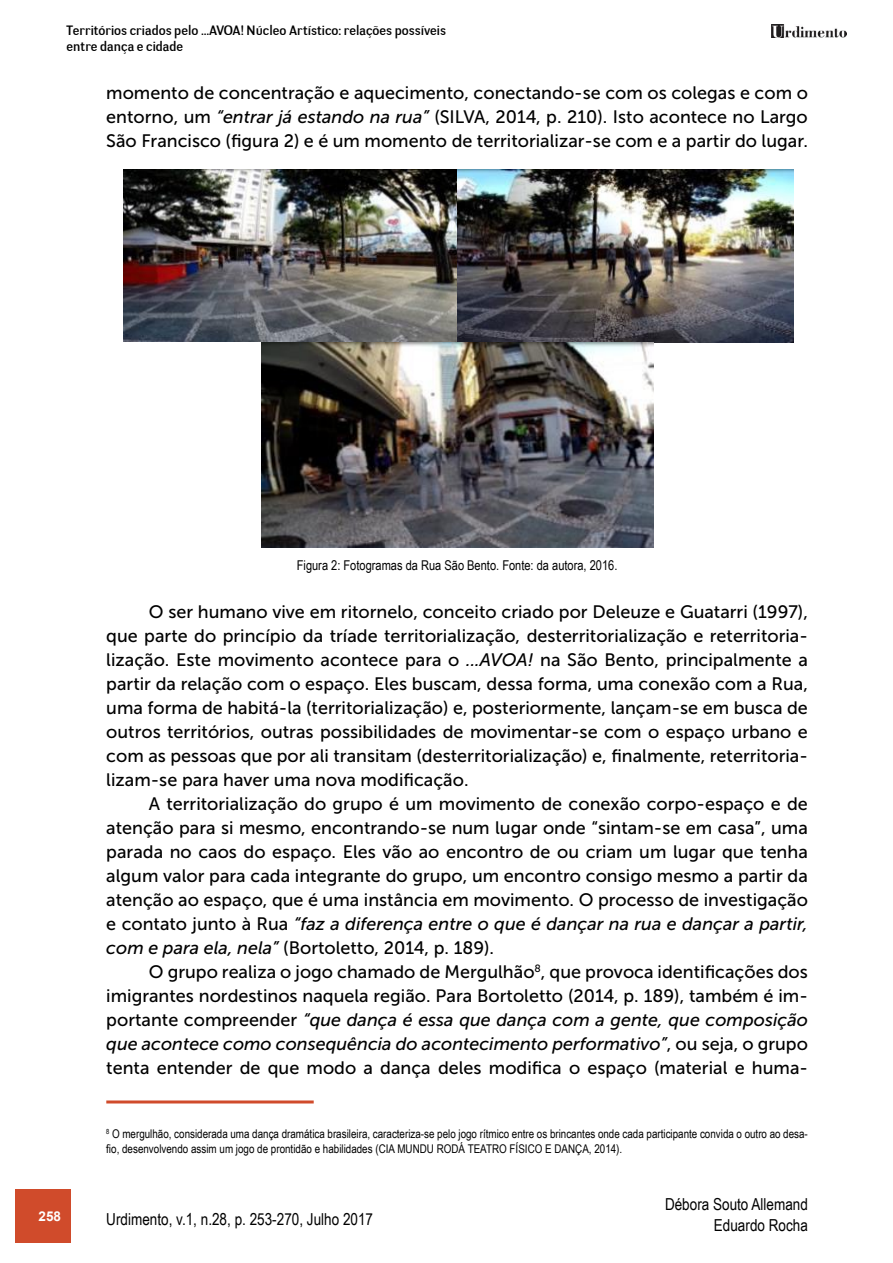
<style>
.page{position:relative;width:893px;height:1263px;background:#fff}
.page>*{position:absolute;margin:0;border:0;box-sizing:border-box;transform-origin:0 0}
.t1{font:18px/24px "Museo Sans 500";color:#000;text-align:justify}
.t2{font:16.5px/21px "Arial Narrow";color:#000;text-align:right}
.t3{font:13.5px/16.2px "Negotiate Free";color:#000}
.t4{font:13.5px "Arial Narrow";color:#000}
.t5{font:700 13.5px "Arial";color:#fff}
.t6{font:12px/15px "Arial Narrow";color:#000}
.s1{font-style:italic}
</style>
<div class="page">
<img style="left:771px;top:25px;width:75px;height:13px">
<div style="left:15px;top:1189px;width:55px;height:53px;background:#d04b2b"></div>
<hr style="left:108px;top:1100px;width:204px;height:3px;background:#d04b2b">
<img style="left:124px;top:169px;width:670px;height:173px">
<img style="left:261px;top:343px;width:392px;height:204px">
<p class="t3" style="left:67px;top:22px;width:381px">Territórios criados pelo ...AVOA! Núcleo Artístico: relações possíveis entre dança e cidade</p>
<p class="t1" style="left:106px;top:80px;width:703px">momento de concentração e aquecimento, conectando-se com os colegas e com o entorno, um <span class="s1">“entrar já estando na rua”</span> (SILVA, 2014, p. 210). Isto acontece no Largo São Francisco (figura 2) e é um momento de territorializar-se com e a partir do lugar.</p>
<p class="t4" style="left:297px;top:555px;width:322px">Figura 2: Fotogramas da Rua São Bento. Fonte: da autora, 2016.</p>
<p class="t1" style="left:106px;top:599px;width:703px;text-indent:43px">O ser humano vive em ritornelo, conceito criado por Deleuze e Guatarri (1997), que parte do princípio da tríade territorialização, desterritorialização e reterritoria&shy;lização. Este movimento acontece para o <span class="s1">...AVOA!</span> na São Bento, principalmente a partir da relação com o espaço. Eles buscam, dessa forma, uma conexão com a Rua, uma forma de habitá-la (territorialização) e, posteriormente, lançam-se em busca de outros territórios, outras possibilidades de movimentar-se com o espaço urbano e com as pessoas que por ali transitam (desterritorialização) e, finalmente, reterritoria&shy;lizam-se para haver uma nova modificação.</p>
<p class="t1" style="left:106px;top:791px;width:703px;text-indent:43px">A territorialização do grupo é um movimento de conexão corpo-espaço e de atenção para si mesmo, encontrando-se num lugar onde “sintam-se em casa”, uma parada no caos do espaço. Eles vão ao encontro de ou criam um lugar que tenha algum valor para cada integrante do grupo, um encontro consigo mesmo a partir da atenção ao espaço, que é uma instância em movimento. O processo de investigação e contato junto à Rua <span class="s1">“faz a diferença entre o que é dançar na rua e dançar a partir, com e para ela, nela”</span> (Bortoletto, 2014, p. 189).</p>
<p class="t1" style="left:106px;top:959px;width:703px;text-indent:43px">O grupo realiza o jogo chamado de Mergulhão<sup>8</sup>, que provoca identificações dos imigrantes nordestinos naquela região. Para Bortoletto (2014, p. 189), também é im&shy;portante compreender <span class="s1">“que dança é essa que dança com a gente, que composição que acontece como consequência do acontecimento performativo”</span>, ou seja, o grupo tenta entender de que modo a dança deles modifica o espaço (material e huma-</p>
<p class="t6" style="left:106px;top:1125px;width:703px"><sup>8</sup> O mergulhão, considerada uma dança dramática brasileira, caracteriza-se pelo jogo rítmico entre os brincantes onde cada participante convida o outro ao desa&shy;fio, desenvolvendo assim um jogo de prontidão e habilidades (CIA MUNDU RODÁ TEATRO FÍSICO E DANÇA, 2014).</p>
<p class="t5" style="left:39px;top:1207px;width:24px">258</p>
<p class="t2" style="left:106px;top:1207px;width:268px">Urdimento, v.1, n.28, p. 253-270, Julho 2017</p>
<p class="t2" style="left:665px;top:1193px;width:144px">Débora Souto Allemand<br>Eduardo Rocha</p>
</div>
